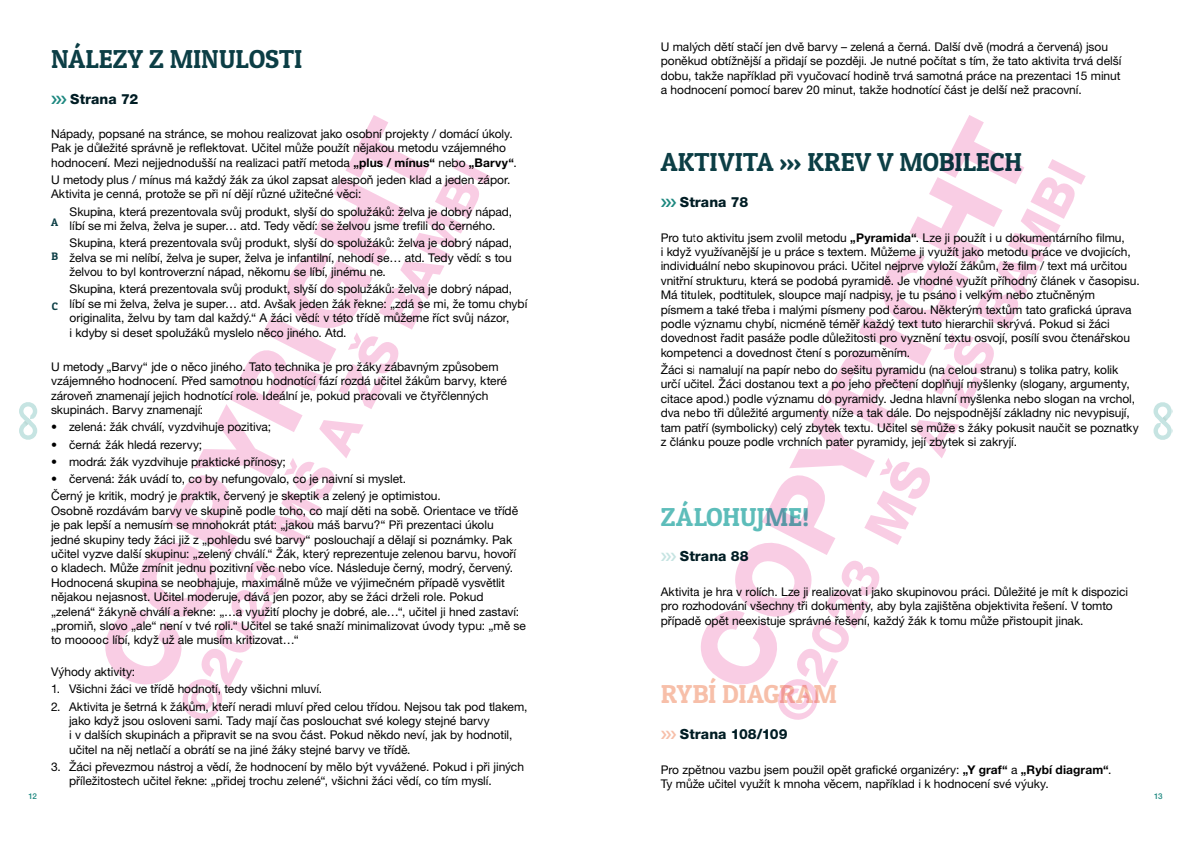
<style>
.page{position:relative;width:1191px;height:842px;background:#fff}
.page>*{position:absolute;margin:0;border:0;box-sizing:border-box;transform-origin:0 0}
.t1{font:26px "Patua One";letter-spacing:.005em;color:#0c3e45}
.t2{font:26px "Patua One";letter-spacing:-.01em;color:#f7bfa9}
.t3{font:26px "Patua One";color:#5dbdba}
.t4{font:800 14px "Helvetica Neue LT Pro";letter-spacing:.005em;color:#001d24}
.t5{font:12px/14.4px "Helvetica Neue LT Pro";letter-spacing:-.005em;color:#000}
.t6{font:10.9px "Patua One";color:#0c3e45}
.t7{font:500 8px "Helvetica Neue LT Pro";color:#1d8880}
.s1{font-weight:700}
</style>
<div class="page">
<svg style="left:19px;top:402px;width:18px;height:38px"></svg>
<svg style="left:1153px;top:402px;width:18px;height:38px"></svg>
<svg style="left:182px;top:159px;width:308px;height:561px"></svg>
<svg style="left:105px;top:115px;width:324px;height:574px"></svg>
<svg style="left:778px;top:159px;width:307px;height:561px"></svg>
<svg style="left:700px;top:115px;width:324px;height:574px"></svg>
<h1 class="t1" style="left:51px;top:43px;width:253px">NÁLEZY Z MINULOSTI</h1>
<p class="t4" style="left:70px;top:90px;width:70px">Strana 72</p>
<p class="t5" style="left:51px;top:126px;width:467px">Nápady, popsané na stránce, se mohou realizovat jako osobní projekty / domácí úkoly.<br>Pak je důležité správně je reflektovat. Učitel může použít nějakou metodu vzájemného hodnocení. Mezi nejjednodušší na realizaci patří metoda <span class="s1">„plus / mínus“</span> nebo <span class="s1">„Barvy“</span>.</p>
<p class="t5" style="left:51px;top:172px;width:461px">U metody plus / mínus má každý žák za úkol zapsat alespoň jeden klad a jeden zápor.<br>Aktivita je cenná, protože se při ní dějí různé užitečné věci:</p>
<p class="t5" style="left:70px;top:204px;width:444px">Skupina, která prezentovala svůj produkt, slyší do spolužáků: želva je dobrý nápad, líbí se mi želva, želva je super… atd. Tedy vědí: se želvou jsme trefili do černého.</p>
<p class="t5" style="left:70px;top:236px;width:444px;text-align:justify">Skupina, která prezentovala svůj produkt, slyší do spolužáků: želva je dobrý nápad, želva se mi nelíbí, želva je super, želva je infantilní, nehodí se… atd. Tedy vědí: s tou želvou to byl kontroverzní nápad, někomu se líbí, jinému ne.</p>
<p class="t5" style="left:70px;top:282px;width:459px">Skupina, která prezentovala svůj produkt, slyší do spolužáků: želva je dobrý nápad, líbí se mi želva, želva je super… atd. Avšak jeden žák řekne: „zdá se mi, že tomu chybí originalita, želvu by tam dal každý.“ A žáci vědí: v této třídě můžeme říct svůj názor,<br>i kdyby si deset spolužáků myslelo něco jiného. Atd.</p>
<p class="t5" style="left:51px;top:359px;width:457px">U metody „Barvy“ jde o něco jiného. Tato technika je pro žáky zábavným způsobem vzájemného hodnocení. Před samotnou hodnotící fází rozdá učitel žákům barvy, které zároveň znamenají jejich hodnotící role. Ideální je, pokud pracovali ve čtyřčlenných skupinách. Barvy znamenají:</p>
<p class="t5" style="left:51px;top:420px;width:222px">• zelená: žák chválí, vyzdvihuje pozitiva;</p>
<p class="t5" style="left:51px;top:437px;width:153px">• černá: žák hledá rezervy;</p>
<p class="t5" style="left:51px;top:454px;width:236px">• modrá: žák vyzdvihuje praktické přínosy;</p>
<p class="t5" style="left:51px;top:470px;width:391px;line-height:17.2px">• červená: žák uvádí to, co by nefungovalo, co je naivní si myslet.<br>Černý je kritik, modrý je praktik, červený je skeptik a zelený je optimistou.</p>
<p class="t5" style="left:51px;top:503px;width:476px">Osobně rozdávám barvy ve skupině podle toho, co mají děti na sobě. Orientace ve třídě je pak lepší a nemusím se mnohokrát ptát: „jakou máš barvu?“ Při prezentaci úkolu jedné skupiny tedy žáci již z „pohledu své barvy“ poslouchají a dělají si poznámky. Pak učitel vyzve další skupinu: „zelený chválí.“ Žák, který reprezentuje zelenou barvu, hovoří o kladech. Může zmínit jednu pozitivní věc nebo více. Následuje černý, modrý, červený.<br>Hodnocená skupina se neobhajuje, maximálně může ve výjimečném případě vysvětlit nějakou nejasnost. Učitel moderuje, dává jen pozor, aby se žáci drželi role. Pokud „zelená“ žákyně chválí a řekne: „…a využití plochy je dobré, ale…“, učitel ji hned zastaví: „promiň, slovo „ale“ není v tvé roli.“ Učitel se také snaží minimalizovat úvody typu: „mě se to mooooc líbí, když už ale musím kritizovat…“</p>
<p class="t5" style="left:51px;top:664px;width:86px">Výhody aktivity:</p>
<p class="t5" style="left:51px;top:682px;width:273px">1. Všichni žáci ve třídě hodnotí, tedy všichni mluví.</p>
<p class="t5" style="left:69px;top:699px;width:460px;text-indent:-18px">2. Aktivita je šetrná k žákům, kteří neradi mluví před celou třídou. Nejsou tak pod tlakem, jako když jsou osloveni sami. Tady mají čas poslouchat své kolegy stejné barvy<br>i v dalších skupinách a připravit se na svou část. Pokud někdo neví, jak by hodnotil, učitel na něj netlačí a obrátí se na jiné žáky stejné barvy ve třídě.</p>
<p class="t5" style="left:69px;top:759px;width:456px;text-indent:-18px">3. Žáci převezmou nástroj a vědí, že hodnocení by mělo být vyvážené. Pokud i při jiných příležitostech učitel řekne: „přidej trochu zelené“, všichni žáci vědí, co tím myslí.</p>
<p class="t6" style="left:51px;top:216px;width:9px">A</p>
<p class="t6" style="left:51px;top:250px;width:8px">B</p>
<p class="t6" style="left:52px;top:299px;width:8px">C</p>
<p class="t5" style="left:660px;top:39px;width:462px">U malých dětí stačí jen dvě barvy – zelená a černá. Další dvě (modrá a červená) jsou poněkud obtížnější a přidají se později. Je nutné počítat s tím, že tato aktivita trvá delší dobu, takže například při vyučovací hodině trvá samotná práce na prezentaci 15 minut a hodnocení pomocí barev 20 minut, takže hodnotící část je delší než pracovní.</p>
<h1 class="t1" style="left:660px;top:146px;width:363px">AKTIVITA ››› KREV V MOBILECH</h1>
<p class="t4" style="left:680px;top:194px;width:70px">Strana 78</p>
<p class="t5" style="left:660px;top:230px;width:480px">Pro tuto aktivitu jsem zvolil metodu <span class="s1">„Pyramida“</span>. Lze ji použít i u dokumentárního filmu,<br>i když využívanější je u práce s textem. Můžeme ji využít jako metodu práce ve dvojicích, individuální nebo skupinovou práci. Učitel nejprve vyloží žákům, že film / text má určitou vnitřní strukturu, která se podobá pyramidě. Je vhodné využít příhodný článek v časopisu.<br>Má titulek, podtitulek, sloupce mají nadpisy, je tu psáno i velkým nebo ztučněným písmem a také třeba i malými písmeny pod čarou. Některým textům tato grafická úprava podle významu chybí, nicméně téměř každý text tuto hierarchii skrývá. Pokud si žáci dovednost řadit pasáže podle důležitosti pro vyznění textu osvojí, posílí svou čtenářskou kompetenci a dovednost čtení s porozuměním.</p>
<p class="t5" style="left:660px;top:362px;width:479px">Žáci si namalují na papír nebo do sešitu pyramidu (na celou stranu) s tolika patry, kolik určí učitel. Žáci dostanou text a po jeho přečtení doplňují myšlenky (slogany, argumenty, citace apod.) podle významu do pyramidy. Jedna hlavní myšlenka nebo slogan na vrchol, dva nebo tři důležité argumenty níže a tak dále. Do nejspodnější základny nic nevypisují, tam patří (symbolicky) celý zbytek textu. Učitel se může s žáky pokusit naučit se poznatky z článku pouze podle vrchních pater pyramidy, její zbytek si zakryjí.</p>
<h1 class="t3" style="left:660px;top:500px;width:150px">ZÁLOHUJME!</h1>
<p class="t4" style="left:680px;top:548px;width:70px">Strana 88</p>
<p class="t5" style="left:660px;top:584px;width:469px">Aktivita je hra v rolích. Lze ji realizovat i jako skupinovou práci. Důležité je mít k dispozici pro rozhodování všechny tři dokumenty, aby byla zajištěna objektivita řešení. V tomto případě opět neexistuje správné řešení, každý žák k tomu může přistoupit jinak.</p>
<h1 class="t2" style="left:660px;top:678px;width:178px">RYBÍ DIAGRAM</h1>
<p class="t4" style="left:680px;top:726px;width:109px">Strana 108/109</p>
<p class="t5" style="left:660px;top:762px;width:452px">Pro zpětnou vazbu jsem použil opět grafické organizéry: <span class="s1">„Y graf“</span> a <span class="s1">„Rybí diagram“</span>.<br>Ty může učitel využít k mnoha věcem, například i k hodnocení své výuky.</p>
<p class="t7" style="left:28px;top:792px;width:10px">12</p>
<p class="t7" style="left:1154px;top:792px;width:10px">13</p>
</div>
